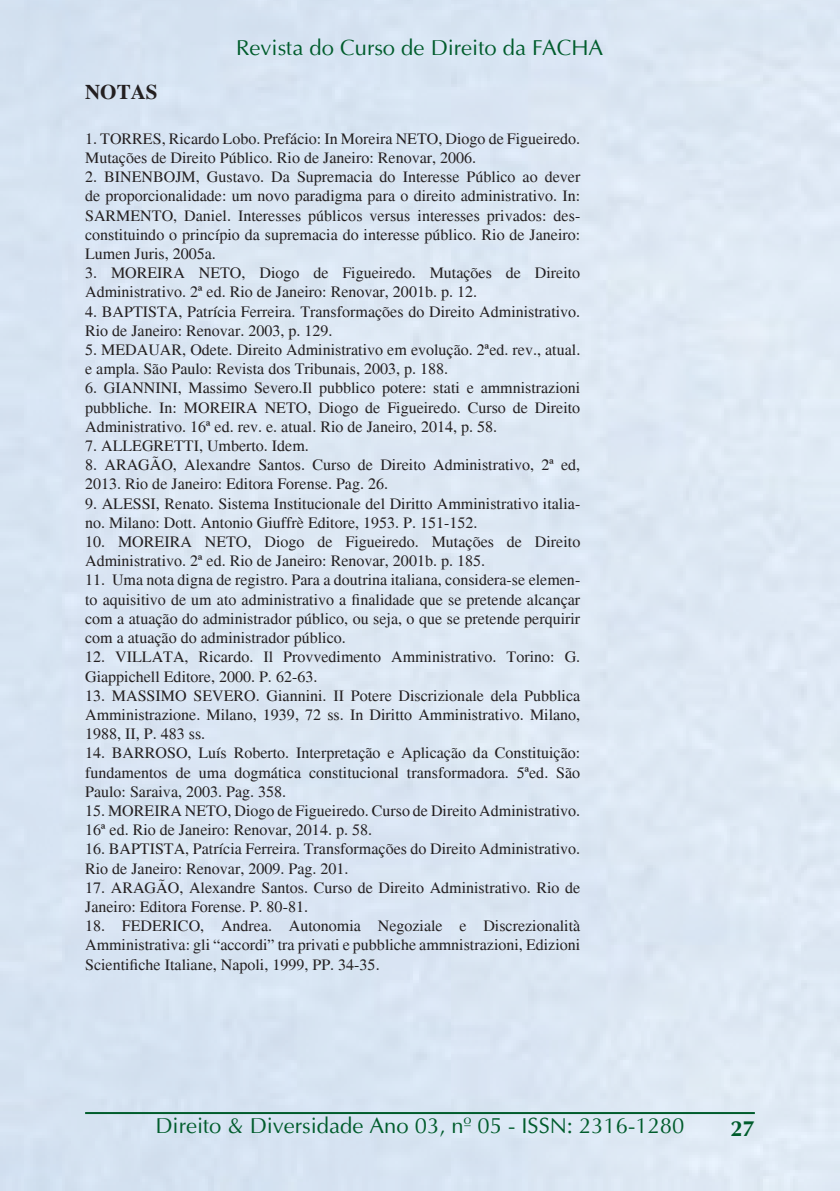
<style>
.page{position:relative;width:840px;height:1191px;background:#fff}
.page>*{position:absolute;margin:0;border:0;box-sizing:border-box;transform-origin:0 0}
.t1{font:22px "Ottawa Plain";color:#005c2c}
.t2{font:700 22px "Ottawa";color:#005c2c}
.Entretitulo{font:700 21px "Times";color:#231f20}
.Notas{font:16px/19.2px "Times";color:#231f20}
</style>
<div class="page">
<div style="left:0;top:0;width:839px;height:1191px;background:#dbe6f3"></div>
<hr style="left:85px;top:1112px;width:669px;height:2px;background:#005c2c">
<h1 class="t1" style="left:236px;top:35px;width:368px">Revista do Curso de Direito da FACHA</h1>
<p class="Entretitulo" style="left:85px;top:80px;width:74px">NOTAS</p>
<p class="Notas" style="left:85px;top:129px;width:496px">1. TORRES, Ricardo Lobo. Prefácio: In Moreira NETO, Diogo de Figueiredo.<br>Mutações de Direito Público. Rio de Janeiro: Renovar, 2006.</p>
<p class="Notas" style="left:85px;top:167px;width:496px;text-align:justify">2. BINENBOJM, Gustavo. Da Supremacia do Interesse Público ao dever de proporcionalidade: um novo paradigma para o direito administrativo. In:<br>SARMENTO, Daniel. Interesses públicos versus interesses privados: des&shy;constituindo o princípio da supremacia do interesse público. Rio de Janeiro:<br>Lumen Juris, 2005a.</p>
<p class="Notas" style="left:85px;top:263px;width:496px">3. MOREIRA NETO, Diogo de Figueiredo. Mutações de Direito<br>Administrativo. 2ª ed. Rio de Janeiro: Renovar, 2001b. p. 12.</p>
<p class="Notas" style="left:85px;top:302px;width:496px">4. BAPTISTA, Patrícia Ferreira. Transformações do Direito Administrativo.<br>Rio de Janeiro: Renovar. 2003, p. 129.</p>
<p class="Notas" style="left:85px;top:340px;width:496px">5. MEDAUAR, Odete. Direito Administrativo em evolução. 2ªed. rev., atual. e ampla. São Paulo: Revista dos Tribunais, 2003, p. 188.</p>
<p class="Notas" style="left:85px;top:378px;width:496px;text-align:justify">6. GIANNINI, Massimo Severo.Il pubblico potere: stati e ammnistrazioni pubbliche. In: MOREIRA NETO, Diogo de Figueiredo. Curso de Direito Administrativo. 16ª ed. rev. e. atual. Rio de Janeiro, 2014, p. 58.</p>
<p class="Notas" style="left:85px;top:436px;width:225px">7. ALLEGRETTI, Umberto. Idem.</p>
<p class="Notas" style="left:85px;top:455px;width:496px">8. ARAGÃO, Alexandre Santos. Curso de Direito Administrativo, 2ª ed,<br>2013. Rio de Janeiro: Editora Forense. Pag. 26.</p>
<p class="Notas" style="left:85px;top:494px;width:496px">9. ALESSI, Renato. Sistema Institucionale del Diritto Amministrativo italia&shy;no. Milano: Dott. Antonio Giuffrè Editore, 1953. P. 151-152.</p>
<p class="Notas" style="left:85px;top:532px;width:496px">10. MOREIRA NETO, Diogo de Figueiredo. Mutações de Direito<br>Administrativo. 2ª ed. Rio de Janeiro: Renovar, 2001b. p. 185.</p>
<p class="Notas" style="left:85px;top:570px;width:496px;text-align:justify">11. Uma nota digna de registro. Para a doutrina italiana, considera-se elemen&shy;to aquisitivo de um ato administrativo a finalidade que se pretende alcançar com a atuação do administrador público, ou seja, o que se pretende perquirir com a atuação do administrador público.</p>
<p class="Notas" style="left:85px;top:647px;width:496px">12. VILLATA, Ricardo. Il Provvedimento Amministrativo. Torino: G.<br>Giappichell Editore, 2000. P. 62-63.</p>
<p class="Notas" style="left:85px;top:686px;width:496px;text-align:justify">13. MASSIMO SEVERO. Giannini. II Potere Discrizionale dela Pubblica Amministrazione. Milano, 1939, 72 ss. In Diritto Amministrativo. Milano, 1988, II, P. 483 ss.</p>
<p class="Notas" style="left:85px;top:743px;width:496px;text-align:justify">14. BARROSO, Luís Roberto. Interpretação e Aplicação da Constituição: fundamentos de uma dogmática constitucional transformadora. 5ªed. São Paulo: Saraiva, 2003. Pag. 358.</p>
<p class="Notas" style="left:85px;top:801px;width:496px">15. MOREIRA NETO, Diogo de Figueiredo. Curso de Direito Administrativo.<br>16ª ed. Rio de Janeiro: Renovar, 2014. p. 58.</p>
<p class="Notas" style="left:85px;top:839px;width:496px">16. BAPTISTA, Patrícia Ferreira. Transformações do Direito Administrativo.<br>Rio de Janeiro: Renovar, 2009. Pag. 201.</p>
<p class="Notas" style="left:85px;top:878px;width:496px">17. ARAGÃO, Alexandre Santos. Curso de Direito Administrativo. Rio de<br>Janeiro: Editora Forense. P. 80-81.</p>
<p class="Notas" style="left:85px;top:916px;width:496px;text-align:justify">18. FEDERICO, Andrea. Autonomia Negoziale e Discrezionalità Amministrativa: gli “accordi” tra privati e pubbliche ammnistrazioni, Edizioni Scientifiche Italiane, Napoli, 1999, PP. 34-35.</p>
<h1 class="t1" style="left:155px;top:1113px;width:530px">Direito &amp; Diversidade Ano 03, nº 05 - ISSN: 2316-1280</h1>
<h1 class="t2" style="left:730px;top:1115px;width:26px">27</h1>
</div>
